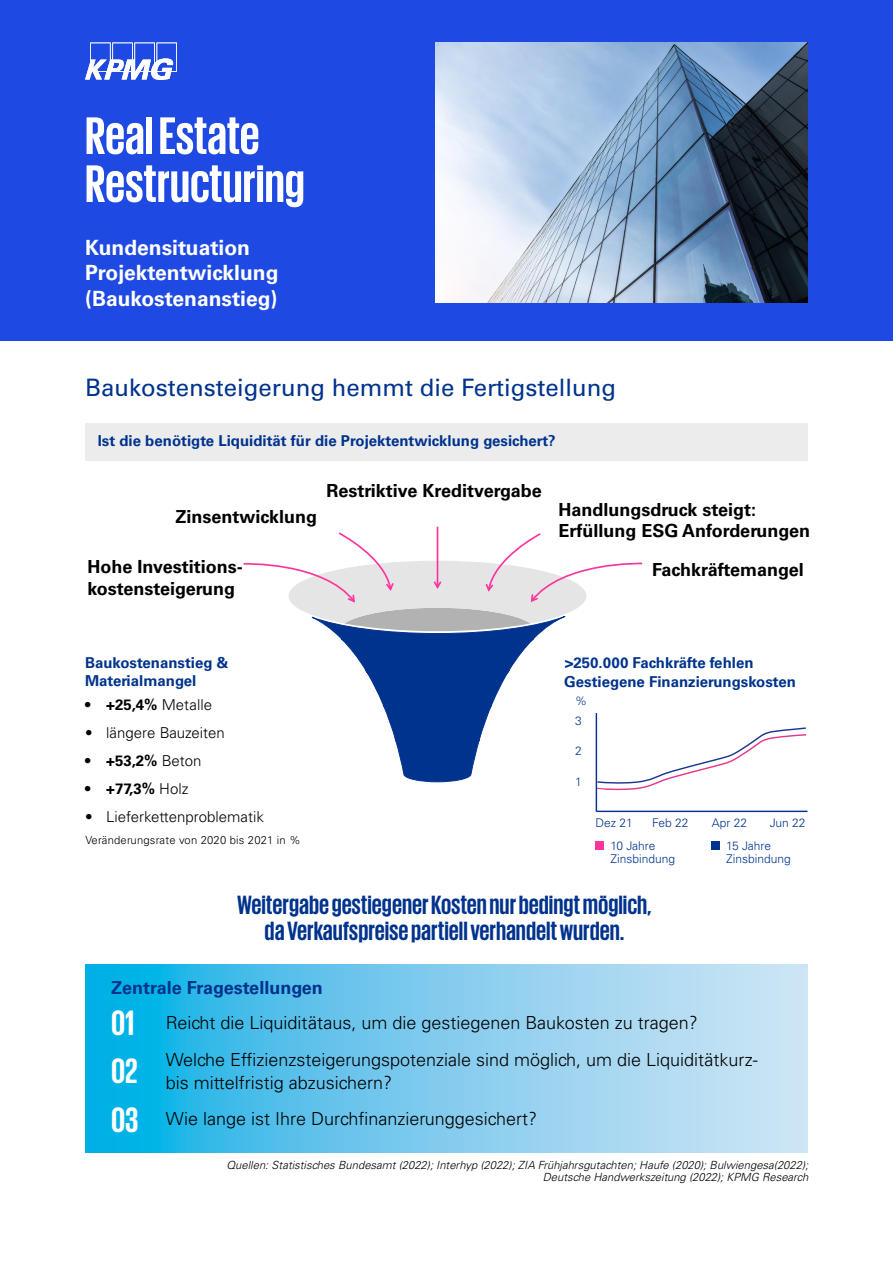
<style>
.page{position:relative;width:893px;height:1263px;background:#fff}
.page>*{position:absolute;margin:0;border:0;box-sizing:border-box;transform-origin:0 0}
.Heading{font:700 54px/48px "KPMG";letter-spacing:-.005em;color:#fff}
.Body_copy{font:700 36px "KPMG";color:#fff}
.Body_copy-2{font:700 27px/25.5px "KPMG";color:#00338d;text-align:center}
.Lead_Paragraph{font:24px "Univers LT Std";color:#00338d}
.SubHeading{font:700 21px/25.2px "Univers LT Std";color:#fff}
.Body_copy-3{font:300 18px/22.5px "Univers LT Std";color:#000}
.Subheading{font:700 18px/21.6px "Univers LT Std";color:#000}
.Subheading-2{font:700 18px "Univers LT Std";color:#00338d}
.Subheading-3{font:700 15px "Univers LT Std";color:#00338d}
.t1{font:300 15px "Univers LT Std";color:#000}
.t2{font:700 15px "Univers LT Std";color:#000}
.Body_copy-4{font:300 12px/13.5px "Univers LT Std";color:#00338d}
.Grafik-A_Quellenanga{font:italic 300 11.25px/12px "Univers LT Std";color:#000;text-align:right}
.Body_copy-5{font:300 11.25px "Univers LT Std";letter-spacing:.015em;color:#000}
.s1{font-weight:300}
</style>
<div class="page">
<div style="left:0;top:0;width:893px;height:340px;background:#1e49e2"></div>
<img style="left:435px;top:43px;width:372px;height:260px">
<div style="left:85px;top:423px;width:723px;height:37px;background:#ececed"></div>
<svg style="left:85px;top:964px;width:723px;height:188px;background:#76cbed"></svg>
<hr style="left:437px;top:527px;width:1px;height:60px;background:#fd349c">
<svg style="left:243px;top:531px;width:564px;height:282px"></svg>
<hr style="left:596px;top:713px;width:1px;height:98px;background:#00338d">
<hr style="left:596px;top:811px;width:211px;height:1px;background:#00338d">
<div style="left:596px;top:841px;width:8px;height:9px;background:#fd349c"></div>
<div style="left:711px;top:841px;width:9px;height:9px;background:#00338d"></div>
<svg style="left:85px;top:43px;width:92px;height:37px"></svg>
<p class="Heading" style="left:85px;top:110px;width:221px">Real Estate<br>Restructuring</p>
<p class="SubHeading" style="left:85px;top:235px;width:195px">Kundensituation<br>Projektentwicklung (Baukostenanstieg)</p>
<p class="Lead_Paragraph" style="left:85px;top:373px;width:532px">Baukostensteigerung hemmt die Fertigstellung</p>
<p class="Subheading-3" style="left:98px;top:432px;width:459px">Ist die benötigte Liquidität für die Projektentwicklung gesichert?</p>
<p class="Subheading" style="left:175px;top:506px;width:143px">Zinsentwicklung</p>
<p class="Subheading" style="left:327px;top:480px;width:217px">Restriktive Kreditvergabe</p>
<p class="Subheading" style="left:87px;top:556px;width:157px">Hohe Investitions&shy;kostensteigerung</p>
<p class="Subheading" style="left:558px;top:499px;width:253px">Handlungsdruck steigt:<br>Erfüllung ESG Anforderungen</p>
<p class="Subheading" style="left:652px;top:559px;width:153px">Fachkräftemangel</p>
<p class="Subheading-3" style="left:85px;top:654px;width:145px">Baukostenanstieg &amp;</p>
<p class="Subheading-3" style="left:565px;top:654px;width:190px">&gt;250.000 Fachkräfte fehlen</p>
<p class="Subheading-3" style="left:85px;top:672px;width:113px">Materialmangel</p>
<p class="t2" style="left:85px;top:696px;width:129px">• +25,4% <span class="s1">Metalle</span></p>
<p class="t1" style="left:85px;top:724px;width:141px">• längere Bauzeiten</p>
<p class="t2" style="left:85px;top:752px;width:118px">• +53,2% <span class="s1">Beton</span></p>
<p class="t2" style="left:85px;top:780px;width:105px">• +77,3% <span class="s1">Holz</span></p>
<p class="t1" style="left:85px;top:808px;width:180px">• Lieferkettenproblematik</p>
<p class="Body_copy-5" style="left:85px;top:833px;width:217px">Veränderungsrate von 2020 bis 2021 in %</p>
<p class="Subheading-3" style="left:564px;top:673px;width:233px">Gestiegene Finanzierungskosten</p>
<p class="Body_copy-4" style="left:575px;top:694px;width:13px">%</p>
<p class="Body_copy-4" style="left:575px;top:713px;width:8px">3</p>
<p class="Body_copy-4" style="left:575px;top:744px;width:8px">2</p>
<p class="Body_copy-4" style="left:575px;top:774px;width:8px">1</p>
<p class="Body_copy-4" style="left:596px;top:816px;width:39px">Dez 21</p>
<p class="Body_copy-4" style="left:652px;top:816px;width:38px">Feb 22</p>
<p class="Body_copy-4" style="left:712px;top:816px;width:37px">Apr 22</p>
<p class="Body_copy-4" style="left:770px;top:816px;width:37px">Jun 22</p>
<p class="Body_copy-4" style="left:611px;top:839px;width:66px">10 Jahre<br>Zinsbindung</p>
<p class="Body_copy-4" style="left:726px;top:839px;width:66px">15 Jahre<br>Zinsbindung</p>
<p class="Body_copy-2" style="left:237px;top:892px;width:416px">Weitergabe gestiegener Kosten nur bedingt möglich, da Verkaufspreise partiell verhandelt wurden.</p>
<p class="Subheading-2" style="left:111px;top:977px;width:213px">Zentrale Fragestellungen</p>
<p class="Body_copy-3" style="left:166px;top:1011px;width:533px">Reicht die Liquiditätaus, um die gestiegenen Baukosten zu tragen?</p>
<p class="Body_copy-3" style="left:166px;top:1048px;width:594px">Welche Effizienzsteigerungspotenziale sind möglich, um die Liquiditätkurz&shy;bis mittelfristig abzusichern?</p>
<p class="Body_copy-3" style="left:166px;top:1107px;width:373px">Wie lange ist Ihre Durchfinanzierunggesichert?</p>
<p class="Grafik-A_Quellenanga" style="left:226px;top:1159px;width:583px">Quellen: Statistisches Bundesamt (2022); Interhyp (2022); ZIA Frühjahrsgutachten; Haufe (2020); Bulwiengesa(2022);<br>Deutsche Handwerkszeitung (2022); KPMG Research</p>
<p class="Body_copy" style="left:111px;top:1005px;width:25px">01</p>
<p class="Body_copy" style="left:111px;top:1053px;width:28px">02</p>
<p class="Body_copy" style="left:111px;top:1101px;width:29px">03</p>
</div>
